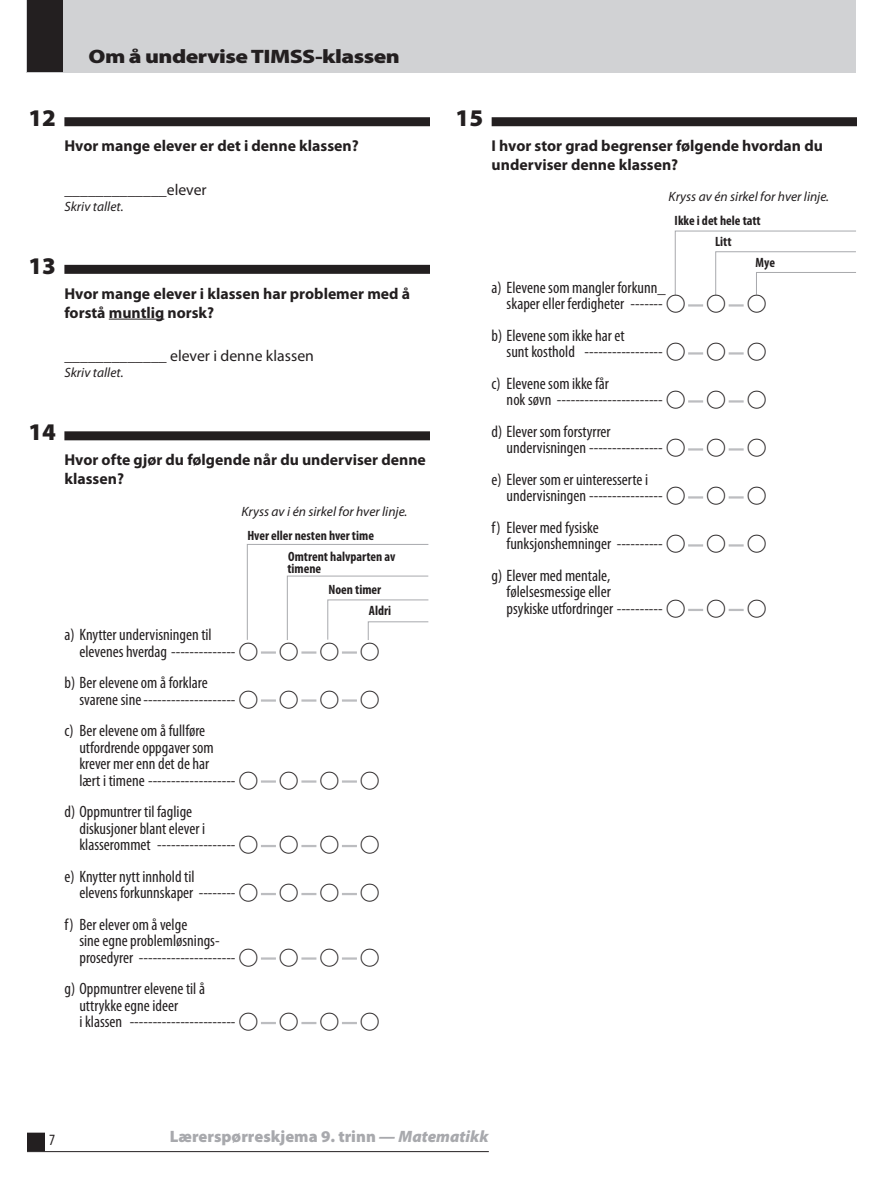
<style>
.page{position:relative;width:893px;height:1188px;background:#fff}
.page>*{position:absolute;margin:0;border:0;box-sizing:border-box;transform-origin:0 0}
.t1{font:900 24px "Myriad Pro";color:#231f20}
.t2{font:900 19.5px "Myriad Pro";letter-spacing:-.025em;color:#231f20;scale:1.2 1}
.t3{font:condensed 16.5px/16.5px "Myriad Pro";color:#231f20}
.t4{font:900 16.5px "Myriad Pro";color:#a8a9ad}
.t5{font:700 15.75px/18.9px "Myriad Pro";color:#231f20}
.t6{font:15.75px "Myriad Pro";color:#231f20}
.t7{font:condensed 15.75px "Myriad Pro";color:#231f20}
.t8{font:700 condensed 13.5px/21px "Myriad Pro";color:#231f20}
.t9{font:italic 13.5px "Myriad Pro";color:#231f20}
.s1{font-family:"TIMSS options";font-stretch:normal;font-size:22.5px}
.s2{font-style:italic}
</style>
<div class="page">
<div style="left:28px;top:1133px;width:16px;height:17px;background:#231f20"></div>
<div style="left:27px;top:1133px;width:18px;height:18px;border:2px solid #231f20"></div>
<hr style="left:27px;top:1151px;width:462px;height:1px;background:#231f20">
<div style="left:64px;top:117px;width:366px;height:9px;background:#231f20"></div>
<div style="left:64px;top:265px;width:366px;height:9px;background:#231f20"></div>
<hr style="left:109px;top:319px;width:55px;height:1px;background:#231f20">
<div style="left:64px;top:431px;width:366px;height:9px;background:#231f20"></div>
<hr style="left:261px;top:651px;width:15px;height:3px;background:#bcbdc0">
<hr style="left:301px;top:651px;width:15px;height:3px;background:#bcbdc0">
<hr style="left:342px;top:651px;width:15px;height:3px;background:#bcbdc0">
<hr style="left:261px;top:699px;width:15px;height:3px;background:#bcbdc0">
<hr style="left:301px;top:699px;width:15px;height:3px;background:#bcbdc0">
<hr style="left:342px;top:699px;width:15px;height:3px;background:#bcbdc0">
<hr style="left:261px;top:780px;width:15px;height:3px;background:#bcbdc0">
<hr style="left:301px;top:780px;width:15px;height:3px;background:#bcbdc0">
<hr style="left:342px;top:780px;width:15px;height:3px;background:#bcbdc0">
<svg style="left:261px;top:845px;width:15px;height:2px"></svg>
<svg style="left:301px;top:845px;width:15px;height:2px"></svg>
<svg style="left:342px;top:845px;width:15px;height:2px"></svg>
<svg style="left:261px;top:893px;width:15px;height:2px"></svg>
<svg style="left:301px;top:893px;width:15px;height:2px"></svg>
<svg style="left:342px;top:893px;width:15px;height:2px"></svg>
<hr style="left:261px;top:957px;width:15px;height:3px;background:#bcbdc0">
<hr style="left:301px;top:957px;width:15px;height:3px;background:#bcbdc0">
<hr style="left:342px;top:957px;width:15px;height:3px;background:#bcbdc0">
<svg style="left:261px;top:1022px;width:15px;height:2px"></svg>
<svg style="left:301px;top:1022px;width:15px;height:2px"></svg>
<svg style="left:342px;top:1022px;width:15px;height:2px"></svg>
<div style="left:27px;top:0;width:829px;height:72px;background:#d1d2d4"></div>
<div style="left:27px;top:0;width:36px;height:72px;background:#231f20"></div>
<svg style="left:247px;top:544px;width:182px;height:96px"></svg>
<svg style="left:674px;top:230px;width:182px;height:65px"></svg>
<div style="left:492px;top:117px;width:365px;height:9px;background:#231f20"></div>
<hr style="left:688px;top:304px;width:15px;height:3px;background:#bcbdc0">
<hr style="left:729px;top:304px;width:15px;height:3px;background:#bcbdc0">
<hr style="left:688px;top:352px;width:15px;height:3px;background:#bcbdc0">
<hr style="left:729px;top:352px;width:15px;height:3px;background:#bcbdc0">
<hr style="left:688px;top:400px;width:15px;height:3px;background:#bcbdc0">
<hr style="left:729px;top:400px;width:15px;height:3px;background:#bcbdc0">
<hr style="left:688px;top:448px;width:15px;height:3px;background:#bcbdc0">
<hr style="left:729px;top:448px;width:15px;height:3px;background:#bcbdc0">
<hr style="left:688px;top:496px;width:15px;height:3px;background:#bcbdc0">
<hr style="left:729px;top:496px;width:15px;height:3px;background:#bcbdc0">
<hr style="left:688px;top:544px;width:15px;height:3px;background:#bcbdc0">
<hr style="left:729px;top:544px;width:15px;height:3px;background:#bcbdc0">
<svg style="left:688px;top:609px;width:15px;height:2px"></svg>
<svg style="left:729px;top:609px;width:15px;height:2px"></svg>
<p class="t2" style="left:89px;top:45px;width:261px">Om å undervise TIMSS-klassen</p>
<h1 class="t1" style="left:28px;top:104px;width:29px">12</h1>
<p class="t5" style="left:64px;top:137px;width:296px">Hvor mange elever er det i denne klassen?</p>
<p class="t6" style="left:64px;top:181px;width:144px">_____________elever</p>
<p class="t9" style="left:64px;top:199px;width:61px">Skriv tallet.</p>
<h1 class="t1" style="left:28px;top:252px;width:29px">13</h1>
<p class="t5" style="left:64px;top:284px;width:347px">Hvor mange elever i klassen har problemer med å forstå muntlig norsk?</p>
<p class="t6" style="left:64px;top:347px;width:251px">_____________ elever i denne klassen</p>
<p class="t9" style="left:64px;top:365px;width:61px">Skriv tallet.</p>
<h1 class="t1" style="left:28px;top:419px;width:29px">14</h1>
<p class="t5" style="left:64px;top:451px;width:363px">Hvor ofte gjør du følgende når du underviser denne klassen?</p>
<p class="t9" style="left:241px;top:504px;width:168px">Kryss av i én sirkel for hver linje.</p>
<p class="t8" style="left:288px;top:525px;width:109px;text-indent:-41px">Hver eller nesten hver time<br>Omtrent halvparten av</p>
<p class="t8" style="left:287px;top:558px;width:35px">timene</p>
<p class="t8" style="left:369px;top:579px;width:24px;text-indent:-40px">Noen timer<br>Aldri</p>
<p class="t3" style="left:79px;top:627px;width:302px;text-indent:-15px">a) Knytter undervisningen til<br>elevenes hverdag -------------- <span class="s1">A A A A</span></p>
<p class="t3" style="left:79px;top:675px;width:302px;text-indent:-15px">b) Ber elevene om å forklare<br>svarene sine -------------------- <span class="s1">A A A A</span></p>
<p class="t3" style="left:79px;top:723px;width:302px;text-indent:-15px">c) Ber elevene om å fullføre<br>utfordrende oppgaver som<br>krever mer enn det de har<br>lært i timene ------------------- <span class="s1">A A A A</span></p>
<p class="t3" style="left:79px;top:804px;width:302px;text-indent:-15px">d) Oppmuntrer til faglige<br>diskusjoner blant elever i<br>klasserommet ----------------- <span class="s1">A A A A</span></p>
<p class="t3" style="left:79px;top:868px;width:302px;text-indent:-15px">e) Knytter nytt innhold til<br>elevens forkunnskaper -------- <span class="s1">A A A A</span></p>
<p class="t3" style="left:79px;top:916px;width:302px;text-indent:-15px">f) Ber elever om å velge<br>sine egne problemløsnings-<br>prosedyrer --------------------- <span class="s1">A A A A</span></p>
<p class="t3" style="left:79px;top:981px;width:302px;text-indent:-15px">g) Oppmuntrer elevene til å<br>uttrykke egne ideer<br>i klassen ----------------------- <span class="s1">A A A A</span></p>
<h1 class="t1" style="left:456px;top:104px;width:29px">15</h1>
<p class="t5" style="left:492px;top:137px;width:333px">I hvor stor grad begrenser følgende hvordan du underviser denne klassen?</p>
<p class="t9" style="left:669px;top:190px;width:162px">Kryss av én sirkel for hver linje.</p>
<p class="t8" style="left:715px;top:211px;width:47px;text-indent:-40px">Ikke i det hele tatt<br>Litt</p>
<p class="t8" style="left:756px;top:253px;width:21px">Mye</p>
<p class="t3" style="left:507px;top:280px;width:261px;text-indent:-15px">a) Elevene som mangler forkunn_<br>skaper eller ferdigheter ------- <span class="s1">A A A</span></p>
<p class="t3" style="left:507px;top:328px;width:261px;text-indent:-15px">b) Elevene som ikke har et<br>sunt kosthold ----------------- <span class="s1">A A A</span></p>
<p class="t3" style="left:507px;top:376px;width:261px;text-indent:-15px">c) Elevene som ikke får<br>nok søvn ----------------------- <span class="s1">A A A</span></p>
<p class="t3" style="left:507px;top:424px;width:261px;text-indent:-15px">d) Elever som forstyrrer<br>undervisningen ---------------- <span class="s1">A A A</span></p>
<p class="t3" style="left:507px;top:472px;width:261px;text-indent:-15px">e) Elever som er uinteresserte i<br>undervisningen ---------------- <span class="s1">A A A</span></p>
<p class="t3" style="left:507px;top:520px;width:261px;text-indent:-15px">f) Elever med fysiske<br>funksjonshemninger ---------- <span class="s1">A A A</span></p>
<p class="t3" style="left:507px;top:568px;width:261px;text-indent:-15px">g) Elever med mentale,<br>følelsesmessige eller<br>psykiske utfordringer ---------- <span class="s1">A A A</span></p>
<p class="t7" style="left:49px;top:1131px;width:8px">7</p>
<p class="t4" style="left:170px;top:1127px;width:321px">Lærerspørreskjema 9. trinn <span class="s2">— Matematikk</span></p>
</div>
